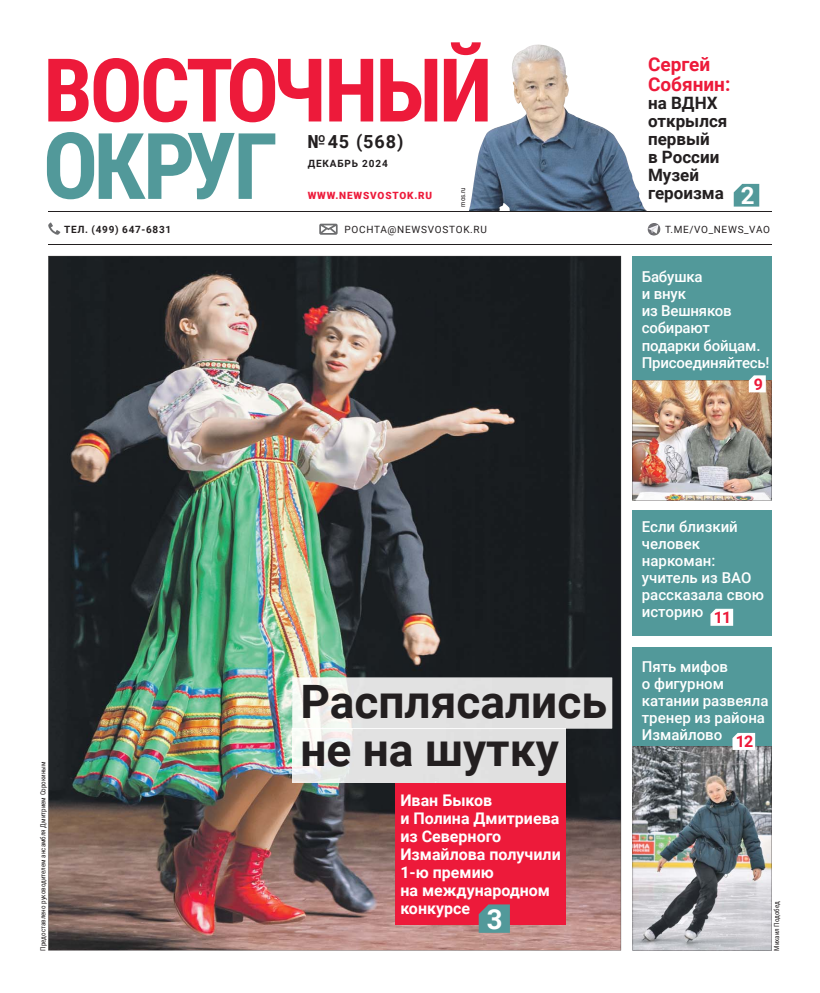
<style>
.page{position:relative;width:820px;height:993px;background:#fff}
.page>*{position:absolute;margin:0;border:0;box-sizing:border-box;transform-origin:0 0}
.t1{font:700 46px/48px "Roboto";color:#231f20}
.t2{font:700 27.6px "Roboto";color:#fff}
.t3{font:700 24px "Roboto";color:#fff}
.t4{font:700 19px/20px "Roboto";color:#ed1a3a}
.t5{font:700 18px "Roboto";color:#231f20}
.t6{font:700 17px/18px "Roboto";color:#231f20}
.t7{font:700 16px/18px "Roboto";color:#fff}
.t8{font:700 16px "Roboto";color:#ed1a3a}
.t9{font:500 15px/17px "Roboto";color:#fff}
.t10{font:10px "Roboto";letter-spacing:.075em;color:#231f20}
.t11{font:700 10px "Roboto";letter-spacing:.08em;color:#231f20}
.t12{font:900 10px "Roboto";letter-spacing:.085em;color:#ed1a3a}
.t13{font:7px "Roboto Condensed";color:#231f20}
.s1{font-weight:700;font-size:16px;color:#ed1a3a}
</style>
<div class="page">
<img style="left:469px;top:44px;width:178px;height:167px">
<svg style="left:48px;top:42px;width:439px;height:80px"></svg>
<svg style="left:47px;top:132px;width:228px;height:67px"></svg>
<svg style="left:48px;top:222px;width:12px;height:13px"></svg>
<svg style="left:319px;top:223px;width:18px;height:12px"></svg>
<svg style="left:647px;top:223px;width:13px;height:13px"></svg>
<img style="left:48px;top:256px;width:573px;height:694px">
<div style="left:394px;top:782px;width:171px;height:142px;background:#ed1a3a"></div>
<svg style="left:478px;top:904px;width:31px;height:28px"></svg>
<img style="left:292px;top:677px;width:320px;height:51px">
<img style="left:292px;top:728px;width:273px;height:54px">
<hr style="left:48px;top:244px;width:723px;height:1px;background:#231f20">
<hr style="left:48px;top:211px;width:723px;height:1px;background:#231f20">
<div style="left:632px;top:256px;width:139px;height:694px;background:#52999a"></div>
<div style="left:630px;top:499px;width:144px;height:10px;background:#fff"></div>
<div style="left:630px;top:635px;width:144px;height:10px;background:#fff"></div>
<img style="left:632px;top:375px;width:139px;height:125px">
<svg style="left:710px;top:608px;width:22px;height:17px"></svg>
<img style="left:632px;top:732px;width:139px;height:218px">
<svg style="left:733px;top:184px;width:26px;height:22px"></svg>
<p class="t5" style="left:307px;top:131px;width:97px">№45 (568)</p>
<p class="t11" style="left:307px;top:157px;width:81px">ДЕКАБРЬ 2024</p>
<p class="t4" style="left:647px;top:54px;width:84px">Сергей<br>Собянин:</p>
<p class="t6" style="left:647px;top:94px;width:81px">на ВДНХ открылся первый<br>в России<br>Музей</p>
<p class="t13" style="left:458px;top:206px;width:21px;rotate:-90deg">mos.ru</p>
<p class="t12" style="left:307px;top:189px;width:126px">WWW.NEWSVOSTOK.RU</p>
<p class="t6" style="left:647px;top:184px;width:77px">героизма</p>
<h3 class="t3" style="left:740px;top:182px;width:15px">2</h3>
<p class="t11" style="left:64px;top:223px;width:109px">ТЕЛ. (499) 647-6831</p>
<p class="t10" style="left:344px;top:223px;width:144px">POCHTA@NEWSVOSTOK.RU</p>
<p class="t10" style="left:664px;top:223px;width:107px">T.ME/VO_NEWS_VAO</p>
<p class="t9" style="left:641px;top:269px;width:129px">Бабушка<br>и внук<br>из Вешняков собирают подарки бойцам.<br>Присоединяйтесь!</p>
<p class="t8" style="left:753px;top:375px;width:11px">9</p>
<p class="t13" style="left:39px;top:950px;width:191px;rotate:-90deg">Предоставлено руководителем ансамбля Дмитрием Сорокиным</p>
<h1 class="t1" style="left:300px;top:678px;width:308px">Расплясались не на шутку</h1>
<p class="t7" style="left:400px;top:791px;width:162px">Иван Быков<br>и Полина Дмитриева из Северного<br>Измайлова получили<br>1-ю премию<br>на международном конкурсе</p>
<h2 class="t2" style="left:486px;top:902px;width:17px">3</h2>
<p class="t9" style="left:641px;top:518px;width:124px">Если близкий человек наркоман: учитель из ВАО рассказала свою историю <span class="s1">11</span></p>
<p class="t9" style="left:641px;top:658px;width:128px">Пять мифов<br>о фигурном катании развеяла тренер из района<br>Измайлово</p>
<p class="t8" style="left:735px;top:732px;width:19px">12</p>
<p class="t13" style="left:772px;top:950px;width:51px;rotate:-90deg">Михаил Подобед</p>
</div>
